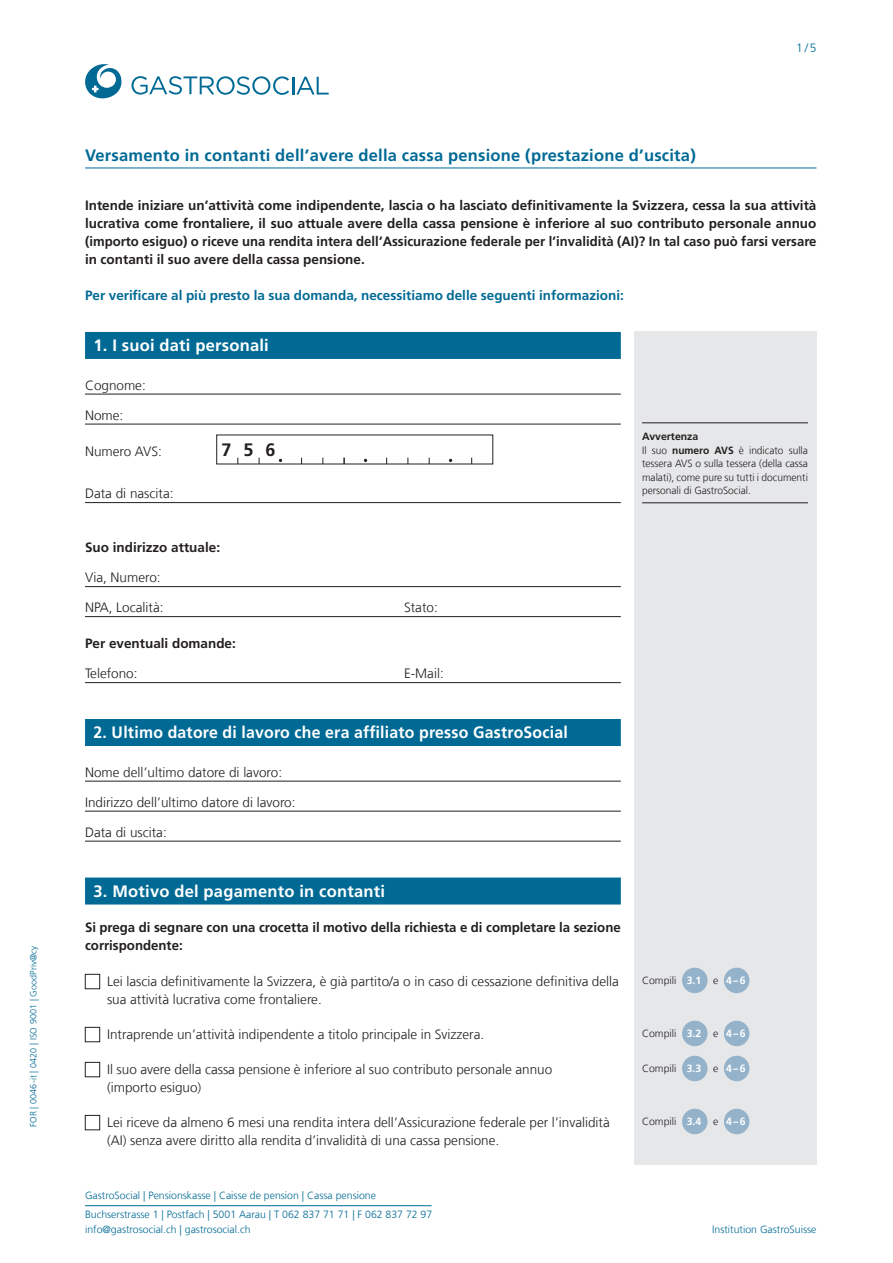
<style>
.page{position:relative;width:893px;height:1263px;background:#fff}
.page>*{position:absolute;margin:0;border:0;box-sizing:border-box;transform-origin:0 0}
.t1{font:700 18px "Frutiger LT Com";color:#231f20}
.t2{font:700 16.5px "Frutiger LT Com";letter-spacing:.015em;color:#006a95}
.t3{font:700 16.5px "Frutiger LT Com";letter-spacing:.015em;color:#fff;scale:.96 1}
.t4{font:700 16.5px "Frutiger LT Com";letter-spacing:.015em;color:#fff}
.t5{font:300 13.5px/18px "Frutiger LT Com";color:#231f20}
.t6{font:700 13.5px/18px "Frutiger LT Com";color:#231f20}
.t7{font:700 13.5px "Frutiger LT Com";color:#006a95}
.t8{font:300 12px "Frutiger LT Com";color:#006a95}
.t9{font:300 10.5px/13.5px "Frutiger LT Com";color:#231f20}
.t10{font:300 10.5px/19.2px "Frutiger LT Com";color:#006a95}
.t11{font:300 9px "Frutiger LT Com";letter-spacing:.01em;color:#006a95}
.s1{font-weight:700}
.s2{font-weight:700;color:#fff}
</style>
<div class="page">
<svg style="left:131px;top:76px;width:198px;height:19px"></svg>
<svg style="left:85px;top:64px;width:36px;height:34px"></svg>
<hr style="left:85px;top:1205px;width:347px;height:1px;background:#006a95">
<div style="left:634px;top:332px;width:182px;height:833px;background:#e6e7e9"></div>
<div style="left:85px;top:332px;width:536px;height:27px;background:#006a95"></div>
<hr style="left:85px;top:394px;width:536px;height:1px;background:#231f20">
<hr style="left:85px;top:424px;width:536px;height:1px;background:#231f20">
<hr style="left:85px;top:502px;width:536px;height:1px;background:#231f20">
<hr style="left:85px;top:586px;width:536px;height:1px;background:#231f20">
<hr style="left:85px;top:616px;width:536px;height:1px;background:#231f20">
<hr style="left:85px;top:682px;width:536px;height:1px;background:#231f20">
<div style="left:85px;top:719px;width:536px;height:27px;background:#006a95"></div>
<hr style="left:85px;top:781px;width:536px;height:1px;background:#231f20">
<hr style="left:85px;top:811px;width:536px;height:1px;background:#231f20">
<hr style="left:85px;top:841px;width:536px;height:1px;background:#231f20">
<div style="left:85px;top:877px;width:536px;height:27px;background:#006a95"></div>
<div style="left:85px;top:974px;width:15px;height:15px;border:1px solid #231f20"></div>
<div style="left:85px;top:1027px;width:15px;height:15px;border:1px solid #231f20"></div>
<div style="left:85px;top:1062px;width:15px;height:15px;border:1px solid #231f20"></div>
<div style="left:85px;top:1115px;width:15px;height:15px;border:1px solid #231f20"></div>
<hr style="left:642px;top:423px;width:166px;height:1px;background:#231f20">
<hr style="left:642px;top:502px;width:166px;height:1px;background:#231f20">
<div style="left:682px;top:968px;width:26px;height:25px;background:#94b2ca;border-radius:50%"></div>
<div style="left:724px;top:968px;width:25px;height:25px;background:#94b2ca;border-radius:50%"></div>
<div style="left:682px;top:1021px;width:26px;height:25px;background:#94b2ca;border-radius:50%"></div>
<div style="left:724px;top:1021px;width:25px;height:25px;background:#94b2ca;border-radius:50%"></div>
<div style="left:682px;top:1056px;width:26px;height:25px;background:#94b2ca;border-radius:50%"></div>
<div style="left:724px;top:1056px;width:25px;height:25px;background:#94b2ca;border-radius:50%"></div>
<div style="left:682px;top:1109px;width:26px;height:25px;background:#94b2ca;border-radius:50%"></div>
<div style="left:724px;top:1109px;width:25px;height:25px;background:#94b2ca;border-radius:50%"></div>
<hr style="left:85px;top:168px;width:731px;height:1px;background:#006a95">
<p class="t11" style="left:28px;top:1127px;width:183px;rotate:-90deg">FOR | 0046-it | 0420 | ISO 9001 | GoodPriv@cy</p>
<p class="t8" style="left:796px;top:40px;width:22px">1/5</p>
<p class="t2" style="left:85px;top:145px;width:612px">Versamento in contanti dell’avere della cassa pensione (prestazione d’uscita)</p>
<p class="t6" style="left:85px;top:196px;width:733px;text-align:justify">Intende iniziare un’attività come indipendente, lascia o ha lasciato definitivamente la Svizzera, cessa la sua attività lucrativa come frontaliere, il suo attuale avere della cassa pensione è inferiore al suo contributo personale annuo (importo esiguo) o riceve una rendita intera dell’Assicurazione federale per l’invalidità (AI)? In tal caso può farsi versare in contanti il suo avere della cassa pensione.</p>
<p class="t7" style="left:85px;top:287px;width:540px">Per verificare al più presto la sua domanda, necessitiamo delle seguenti informazioni:</p>
<p class="t4" style="left:94px;top:335px;width:177px">1. I suoi dati personali</p>
<p class="t5" style="left:85px;top:376px;width:62px">Cognome:</p>
<p class="t5" style="left:85px;top:406px;width:40px">Nome:</p>
<p class="t5" style="left:85px;top:442px;width:78px">Numero AVS:</p>
<h1 class="t1" style="left:222px;top:438px;width:55px">7 5 6</h1>
<p class="t5" style="left:85px;top:484px;width:90px">Data di nascita:</p>
<p class="t6" style="left:85px;top:538px;width:137px">Suo indirizzo attuale:</p>
<p class="t5" style="left:85px;top:568px;width:77px">Via, Numero:</p>
<p class="t5" style="left:85px;top:598px;width:80px">NPA, Località:</p>
<p class="t5" style="left:404px;top:598px;width:35px">Stato:</p>
<p class="t6" style="left:85px;top:634px;width:152px">Per eventuali domande:</p>
<p class="t5" style="left:85px;top:664px;width:54px">Telefono:</p>
<p class="t5" style="left:404px;top:664px;width:41px">E-Mail:</p>
<p class="t3" style="left:94px;top:722px;width:496px">2. Ultimo datore di lavoro che era affiliato presso GastroSocial</p>
<p class="t5" style="left:85px;top:763px;width:199px">Nome dell’ultimo datore di lavoro:</p>
<p class="t5" style="left:85px;top:793px;width:212px">Indirizzo dell’ultimo datore di lavoro:</p>
<p class="t5" style="left:85px;top:823px;width:83px">Data di uscita:</p>
<p class="t4" style="left:94px;top:881px;width:293px">3. Motivo del pagamento in contanti</p>
<p class="t6" style="left:85px;top:918px;width:537px">Si prega di segnare con una crocetta il motivo della richiesta e di completare la sezione corrispondente:</p>
<p class="t5" style="left:107px;top:972px;width:513px">Lei lascia definitivamente la Svizzera, è già partito/a o in caso di cessazione definitiva della sua attività lucrativa come frontaliere.</p>
<p class="t5" style="left:107px;top:1025px;width:379px">Intraprende un’attività indipendente a titolo principale in Svizzera.</p>
<p class="t5" style="left:107px;top:1060px;width:447px">Il suo avere della cassa pensione è inferiore al suo contributo personale annuo (importo esiguo)</p>
<p class="t5" style="left:107px;top:1113px;width:504px">Lei riceve da almeno 6 mesi una rendita intera dell’Assicurazione federale per l’invalidità (AI) senza avere diritto alla rendita d’invalidità di una cassa pensione.</p>
<p class="t9" style="left:642px;top:430px;width:167px"><span class="s1">Avvertenza<br></span>Il suo <span class="s1">numero AVS</span> è indicato sulla tessera AVS o sulla tessera (della cassa malati), come pure su tutti i documenti personali di GastroSocial.</p>
<p class="t9" style="left:642px;top:974px;width:105px">Compili <span class="s2">3.1</span> e <span class="s2">4–6</span></p>
<p class="t9" style="left:642px;top:1027px;width:105px">Compili <span class="s2">3.2</span> e <span class="s2">4–6</span></p>
<p class="t9" style="left:642px;top:1062px;width:105px">Compili <span class="s2">3.3</span> e <span class="s2">4–6</span></p>
<p class="t9" style="left:642px;top:1115px;width:105px">Compili <span class="s2">3.4</span> e <span class="s2">4–6</span></p>
<p class="t10" style="left:85px;top:1185px;width:349px">GastroSocial | Pensionskasse | Caisse de pension | Cassa pensione<br>Buchserstrasse 1 | Postfach | 5001 Aarau | T 062 837 71 71 | F 062 837 72 97</p>
<p class="t10" style="left:85px;top:1220px;width:167px">info@gastrosocial.ch | gastrosocial.ch</p>
<p class="t10" style="left:712px;top:1220px;width:106px">Institution GastroSuisse</p>
</div>
